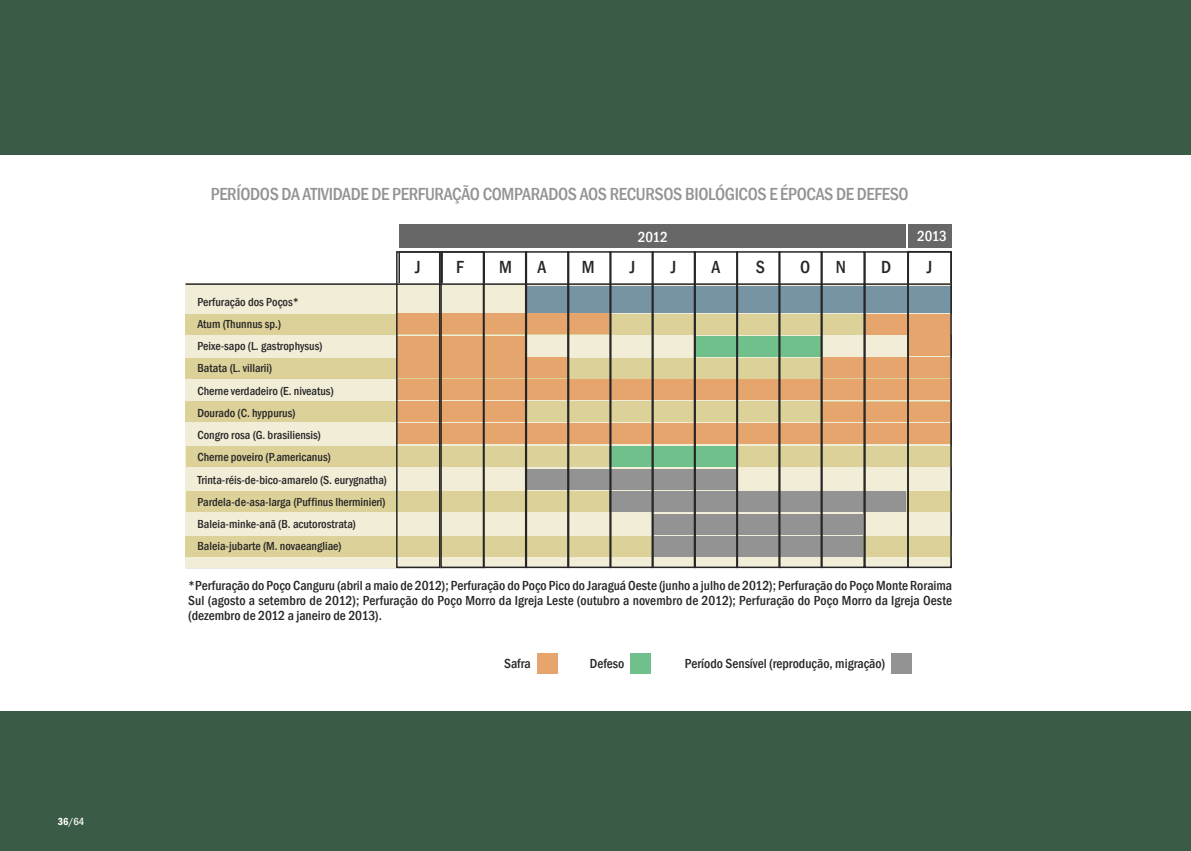
<style>
.page{position:relative;width:1191px;height:851px;background:#fff}
.page>*{position:absolute;margin:0;border:0;box-sizing:border-box;transform-origin:0 0}
.t1{font:500 condensed 18px "Franklin Gothic";letter-spacing:-.02em;color:#939393}
.t2{font:500 condensed 18px "Franklin Gothic";color:#272627}
.t3{font:500 condensed 15px "Franklin Gothic";letter-spacing:-.01em;color:#fff}
.t4{font:500 condensed 13.5px/15px "Franklin Gothic";color:#272627;text-align:justify}
.t5{font:500 condensed 12px/22.2px "Franklin Gothic";color:#272627}
.t6{font:500 condensed 10.5px "Franklin Gothic";color:#fff}
.s1{font-weight:600}
</style>
<div class="page">
<div style="left:0;top:0;width:1191px;height:850px;background:#3a5b45"></div>
<div style="left:0;top:155px;width:1191px;height:555px;background:#fff"></div>
<div style="left:907px;top:251px;width:45px;height:316px;border:2px solid #272627"></div>
<div style="left:185px;top:283px;width:766px;height:284px;background:#f1edd6"></div>
<div style="left:185px;top:314px;width:766px;height:21px;background:#dcd198"></div>
<div style="left:397px;top:313px;width:212px;height:21px;background:#e5a56d"></div>
<div style="left:397px;top:423px;width:554px;height:21px;background:#e5a56d"></div>
<div style="left:397px;top:379px;width:554px;height:21px;background:#e5a56d"></div>
<div style="left:865px;top:314px;width:43px;height:20px;background:#e5a56d"></div>
<div style="left:527px;top:286px;width:423px;height:27px;background:#7694a3"></div>
<div style="left:185px;top:358px;width:766px;height:20px;background:#dcd198"></div>
<div style="left:694px;top:336px;width:128px;height:21px;background:#6fc08a"></div>
<div style="left:397px;top:336px;width:128px;height:20px;background:#e5a56d"></div>
<div style="left:185px;top:401px;width:765px;height:21px;background:#dcd198"></div>
<div style="left:186px;top:446px;width:765px;height:21px;background:#dcd198"></div>
<div style="left:186px;top:491px;width:765px;height:21px;background:#dcd198"></div>
<div style="left:185px;top:536px;width:766px;height:21px;background:#dcd198"></div>
<hr style="left:186px;top:283px;width:764px;height:2px;background:#272627">
<div style="left:397px;top:357px;width:171px;height:21px;background:#e5a56d"></div>
<div style="left:397px;top:401px;width:128px;height:20px;background:#e5a56d"></div>
<div style="left:907px;top:335px;width:44px;height:21px;background:#e5a56d"></div>
<div style="left:907px;top:314px;width:44px;height:20px;background:#e5a56d"></div>
<div style="left:822px;top:357px;width:128px;height:20px;background:#e5a56d"></div>
<div style="left:822px;top:402px;width:129px;height:19px;background:#e5a56d"></div>
<div style="left:610px;top:446px;width:128px;height:20px;background:#6fc08a"></div>
<div style="left:526px;top:469px;width:211px;height:20px;background:#939393"></div>
<div style="left:653px;top:513px;width:210px;height:21px;background:#939393"></div>
<div style="left:652px;top:536px;width:211px;height:21px;background:#939393"></div>
<div style="left:609px;top:491px;width:297px;height:21px;background:#939393"></div>
<div style="left:440px;top:251px;width:45px;height:317px;border:2px solid #272627"></div>
<div style="left:396px;top:251px;width:44px;height:317px;border:2px solid #272627"></div>
<div style="left:907px;top:251px;width:44px;height:317px;border:2px solid #272627"></div>
<div style="left:525px;top:251px;width:44px;height:317px;border:2px solid #272627"></div>
<div style="left:567px;top:251px;width:44px;height:317px;border:2px solid #272627"></div>
<div style="left:609px;top:251px;width:45px;height:317px;border:2px solid #272627"></div>
<div style="left:651px;top:251px;width:45px;height:317px;border:2px solid #272627"></div>
<div style="left:693px;top:251px;width:45px;height:317px;border:2px solid #272627"></div>
<div style="left:736px;top:251px;width:44px;height:317px;border:2px solid #272627"></div>
<div style="left:778px;top:251px;width:44px;height:317px;border:2px solid #272627"></div>
<div style="left:820px;top:251px;width:45px;height:317px;border:2px solid #272627"></div>
<div style="left:864px;top:251px;width:44px;height:317px;border:2px solid #272627"></div>
<div style="left:537px;top:653px;width:20px;height:20px;background:#e5a56d"></div>
<div style="left:399px;top:224px;width:507px;height:24px;background:#686768"></div>
<div style="left:908px;top:224px;width:44px;height:24px;background:#686768"></div>
<div style="left:630px;top:653px;width:21px;height:20px;background:#6fc08a"></div>
<div style="left:891px;top:653px;width:21px;height:20px;background:#939393"></div>
<p class="t6" style="left:58px;top:815px;width:28px"><span class="s1">36</span>/64</p>
<h1 class="t1" style="left:211px;top:183px;width:699px">PERíODOS DA ATIVIDADE DE PERFURAÇÃO COMPARADOS AOS RECURSOS BIOLÓGICOS E ÉPOCAS DE DEFESO</h1>
<p class="t3" style="left:637px;top:228px;width:32px">2012</p>
<p class="t3" style="left:917px;top:227px;width:31px">2013</p>
<p class="t5" style="left:197px;top:290px;width:191px">Perfuração dos Poços*<br>Atum (Thunnus sp.)<br>Peixe-sapo (L. gastrophysus)<br>Batata (L. villarii)<br>Cherne verdadeiro (E. niveatus)<br>Dourado (C. hyppurus)<br>Congro rosa (G. brasiliensis)<br>Cherne poveiro (P.americanus)<br>Trinta-réis-de-bico-amarelo (S. eurygnatha)<br>Pardela-de-asa-larga (Puffinus lherminieri)<br>Baleia-minke-anã (B. acutorostrata)<br>Baleia-jubarte (M. novaeangliae)</p>
<h1 class="t2" style="left:415px;top:256px;width:7px">J</h1>
<h1 class="t2" style="left:456px;top:256px;width:9px">F</h1>
<h1 class="t2" style="left:499px;top:256px;width:14px">M</h1>
<h1 class="t2" style="left:537px;top:256px;width:10px">A</h1>
<h1 class="t2" style="left:581px;top:256px;width:14px">M</h1>
<h1 class="t2" style="left:630px;top:256px;width:7px">J</h1>
<h1 class="t2" style="left:670px;top:256px;width:7px">J</h1>
<h1 class="t2" style="left:711px;top:256px;width:10px">A</h1>
<h1 class="t2" style="left:755px;top:256px;width:11px">S</h1>
<h1 class="t2" style="left:800px;top:256px;width:12px">O</h1>
<h1 class="t2" style="left:836px;top:256px;width:12px">N</h1>
<h1 class="t2" style="left:881px;top:256px;width:12px">D</h1>
<h1 class="t2" style="left:926px;top:256px;width:7px">J</h1>
<p class="t4" style="left:188px;top:577px;width:765px">*Perfuração do Poço Canguru (abril a maio de 2012); Perfuração do Poço Pico do Jaraguá Oeste (junho a julho de 2012); Perfuração do Poço Monte Roraima Sul (agosto a setembro de 2012); Perfuração do Poço Morro da Igreja Leste (outubro a novembro de 2012); Perfuração do Poço Morro da Igreja Oeste (dezembro de 2012 a janeiro de 2013).</p>
<p class="t4" style="left:504px;top:655px;width:28px">Safra</p>
<p class="t4" style="left:590px;top:655px;width:36px">Defeso</p>
<p class="t4" style="left:685px;top:655px;width:202px">Período Sensível (reprodução, migração)</p>
</div>
